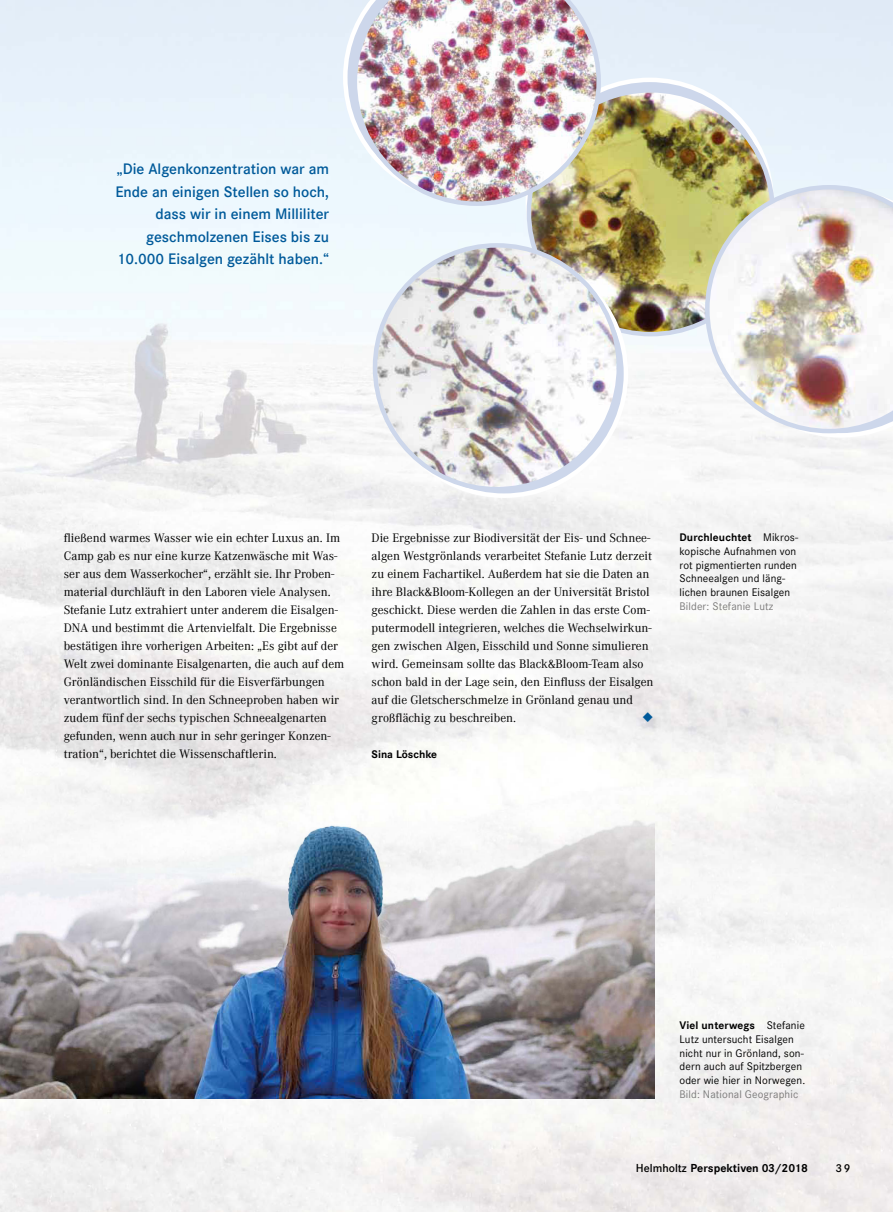
<style>
.page{position:relative;width:893px;height:1212px;background:#fff}
.page>*{position:absolute;margin:0;border:0;box-sizing:border-box;transform-origin:0 0}
.t1{font:600 15.75px/22.5px "Corporate S";color:#005a9a;text-align:right}
.t2{font:12.75px/18px "Corporate A";color:#000}
.t3{font:700 12px "Corporate S";color:#000}
.t4{font:600 12px "Corporate S";color:#000}
.t5{font:11.4px/13.6px "Corporate S";letter-spacing:.01em;color:#000}
.t6{font:11.4px "Corporate S";letter-spacing:.01em;color:#7c7b7b}
.t7{font:700 11.4px "Corporate S";color:#000}
.s1{font-weight:700}
.s2{font-weight:600}
</style>
<div class="page">
<img style="left:631px;top:842px;width:262px;height:370px">
<img style="left:0;top:805px;width:654px;height:294px">
<svg style="left:528px;top:80px;width:244px;height:244px;fill:#cdd7eb"></svg>
<svg style="left:717px;top:433px;width:176px;height:5px"></svg>
<img style="left:529px;top:90px;width:244px;height:244px;border-radius:122px">
<svg style="left:382px;top:252px;width:244px;height:244px;fill:#cdd7eb"></svg>
<img style="left:705px;top:185px;width:188px;height:248px">
<img style="left:375px;top:245px;width:244px;height:244px;border-radius:122px">
<svg style="left:343px;top:0;width:10px;height:202px"></svg>
<img style="left:353px;top:0;width:248px;height:206px">
<img style="left:194px;top:826px;width:276px;height:273px">
<svg style="left:643px;top:712px;width:10px;height:10px"></svg>
<p class="t1" style="left:115px;top:157px;width:215px">„Die Algenkonzentration war am<br>Ende an einigen Stellen so hoch, dass wir in einem Milliliter geschmolzenen Eises bis zu<br>10.000 Eisalgen gezählt haben.“</p>
<p class="t2" style="left:64px;top:528px;width:282px">fließend warmes Wasser wie ein echter Luxus an. Im Camp gab es nur eine kurze Katzenwäsche mit Was&shy;ser aus dem Wasserkocher“, erzählt sie. Ihr Proben&shy;material durchläuft in den Laboren viele Analysen.<br>Stefanie Lutz extrahiert unter anderem die Eisalgen-DNA und bestimmt die Artenvielfalt. Die Ergebnisse bestätigen ihre vorherigen Arbeiten: „Es gibt auf der Welt zwei dominante Eisalgenarten, die auch auf dem Grönländischen Eisschild für die Eisverfärbungen verantwortlich sind. In den Schneeproben haben wir zudem fünf der sechs typischen Schneealgenarten gefunden, wenn auch nur in sehr geringer Konzen&shy;tration“, berichtet die Wissenschaftlerin.</p>
<p class="t2" style="left:372px;top:528px;width:283px">Die Ergebnisse zur Biodiversität der Eis- und Schnee&shy;algen Westgrönlands verarbeitet Stefanie Lutz derzeit zu einem Fachartikel. Außerdem hat sie die Daten an ihre Black&amp;Bloom-Kollegen an der Universität Bristol geschickt. Diese werden die Zahlen in das erste Com&shy;putermodell integrieren, welches die Wechselwirkun&shy;gen zwischen Algen, Eisschild und Sonne simulieren wird. Gemeinsam sollte das Black&amp;Bloom-Team also schon bald in der Lage sein, den Einfluss der Eisalgen auf die Gletscherschmelze in Grönland genau und großflächig zu beschreiben.</p>
<p class="t7" style="left:372px;top:746px;width:67px">Sina Löschke</p>
<p class="t5" style="left:679px;top:530px;width:120px"><span class="s1">Durchleuchtet</span> Mikros&shy;kopische Aufnahmen von rot pigmentierten runden<br>Schneealgen und läng&shy;lichen braunen Eisalgen</p>
<p class="t6" style="left:679px;top:598px;width:95px">Bilder: Stefanie Lutz</p>
<p class="t5" style="left:679px;top:1018px;width:127px"><span class="s1">Viel unterwegs</span> Stefanie<br>Lutz untersucht Eisalgen nicht nur in Grönland, son&shy;dern auch auf Spitzbergen oder wie hier in Norwegen.</p>
<p class="t6" style="left:679px;top:1086px;width:120px">Bild: National Geographic</p>
<p class="t3" style="left:636px;top:1159px;width:173px"><span class="s2">Helmholtz</span> Perspektiven 03/2018</p>
<p class="t4" style="left:835px;top:1159px;width:16px">39</p>
</div>
